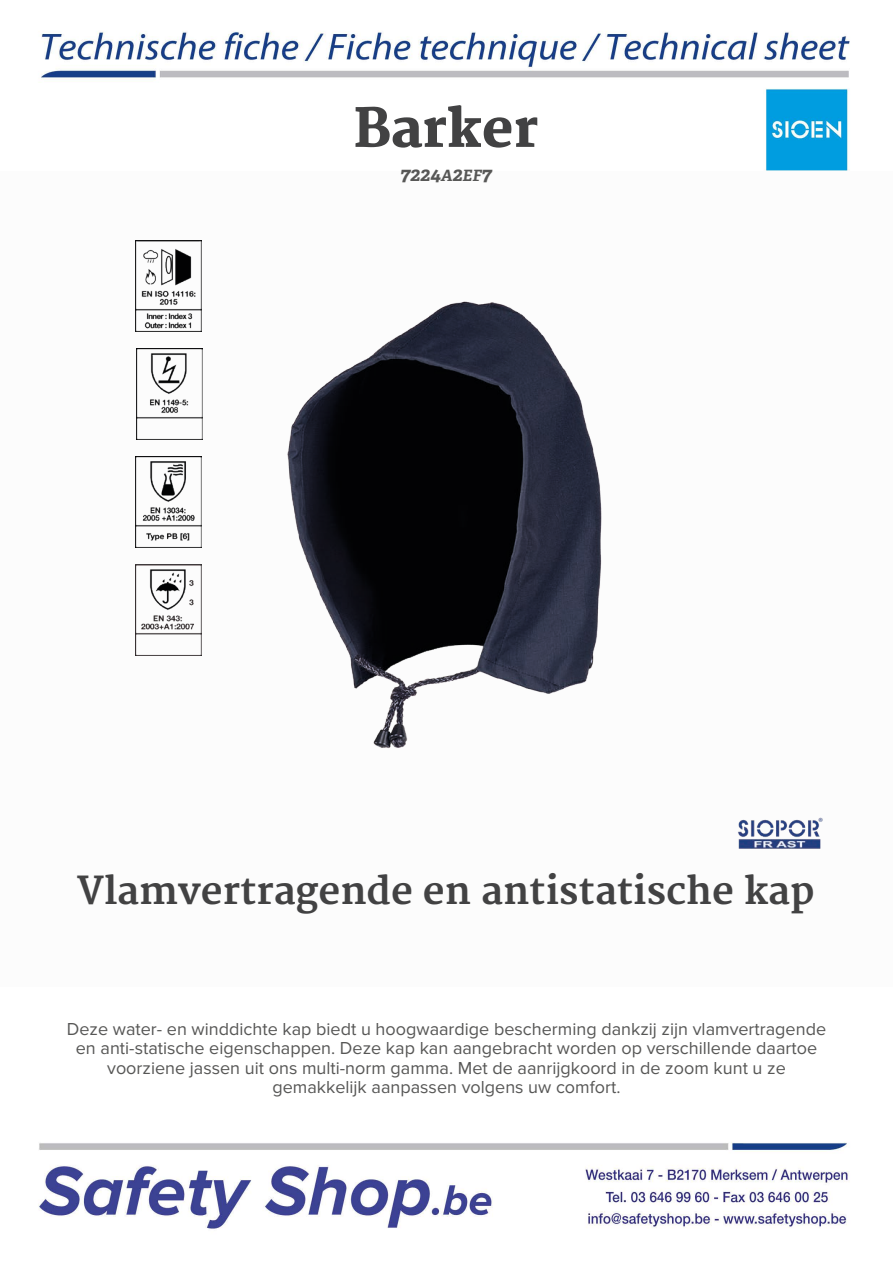
<style>
.page{position:relative;width:893px;height:1263px;background:#fff}
.page>*{position:absolute;margin:0;border:0;box-sizing:border-box;transform-origin:0 0}
.t1{font:800 52.5px "Merriweather";color:#424243}
.t2{font:700 37.5px "Merriweather";color:#424243}
.t3{font:italic 700 19.5px "Adelle PE";color:#575756}
.t4{font:18px/19.5px "Proxima Nova";color:#575756;text-align:center}
.s1{font-size:15.6px}
</style>
<div class="page">
<img style="left:38px;top:31px;width:812px;height:1198px">
<div style="left:0;top:171px;width:893px;height:816px;background:#fcfcfc"></div>
<img style="left:738px;top:817px;width:85px;height:32px">
<img style="left:136px;top:240px;width:66px;height:92px">
<img style="left:136px;top:348px;width:66px;height:92px">
<img style="left:135px;top:456px;width:66px;height:92px">
<img style="left:135px;top:564px;width:67px;height:91px">
<img style="left:204px;top:170px;width:484px;height:578px">
<h1 class="t1" style="left:353px;top:98px;width:186px">Barker</h1>
<p class="t3" style="left:400px;top:160px;width:93px">7224<span class="s1">A</span>2<span class="s1">EF</span>7</p>
<h2 class="t2" style="left:77px;top:869px;width:739px">Vlamvertragende en antistatische kap</h2>
<p class="t4" style="left:67px;top:1020px;width:761px">Deze water- en winddichte kap biedt u hoogwaardige bescherming dankzij zijn vlamvertragende en anti-statische eigenschappen. Deze kap kan aangebracht worden op verschillende daartoe voorziene jassen uit ons multi-norm gamma. Met de aanrijgkoord in de zoom kunt u ze gemakkelijk aanpassen volgens uw comfort.</p>
</div>
